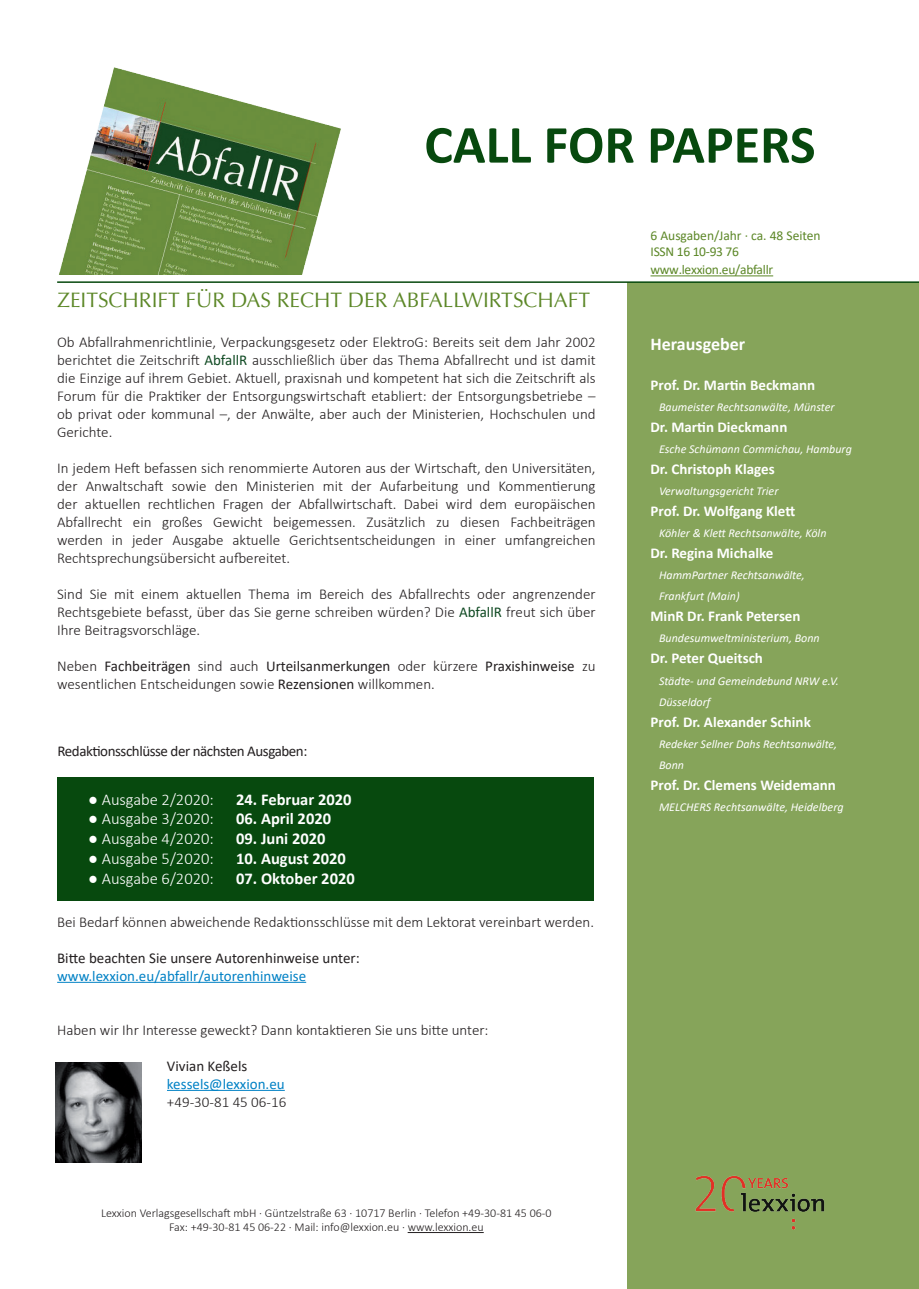
<style>
.page{position:relative;width:919px;height:1289px;background:#fff}
.page>*{position:absolute;margin:0;border:0;box-sizing:border-box;transform-origin:0 0}
.t1{font:700 54px "Calibri";color:#07490e}
.t2{font:21px "Optima";color:#5c8727}
.t3{font:700 18px "Calibri";color:#fff}
.t4{font:300 16.5px "Calibri";color:#fff}
.t5{font:700 16.5px "Calibri";color:#fff}
.t6{font:300 15px/18px "Calibri";color:#231f20;text-align:justify}
.t7{font:700 15px "Calibri";color:#fff}
.t8{font:15px "Calibri";color:#0081c5}
.t9{font:15px "Calibri";letter-spacing:-.01em;color:#231f20}
.t10{font:15px "Calibri";letter-spacing:-.03em;color:#231f20}
.t11{font:13.5px/16.5px "Calibri";color:#5c8727}
.t12{font:13.5px "Calibri";letter-spacing:-.02em;color:#5c8727}
.t13{font:italic 12px/21px "Calibri";color:#fff}
.t14{font:300 12px/14.4px "Calibri";color:#231f20;text-align:center}
.s1{font-weight:400;color:#104a23}
.s2{font-weight:400}
.s3{font-weight:700}
</style>
<div class="page">
<div style="left:627px;top:283px;width:291px;height:1005px;background:#86a45a"></div>
<img style="left:695px;top:1175px;width:129px;height:55px">
<hr style="left:57px;top:981px;width:249px;height:1px;background:#0081c5">
<hr style="left:167px;top:1089px;width:118px;height:1px;background:#0081c5">
<hr style="left:407px;top:1232px;width:76px;height:1px;background:#231f20">
<hr style="left:650px;top:275px;width:123px;height:1px;background:#5c8727">
<img style="left:59px;top:67px;width:282px;height:208px">
<div style="left:57px;top:777px;width:537px;height:123px;background:#07490e"></div>
<hr style="left:57px;top:281px;width:861px;height:2px;background:#07490e">
<img style="left:56px;top:1062px;width:86px;height:100px">
<h1 class="t1" style="left:424px;top:106px;width:392px">CALL FOR PAPERS</h1>
<h2 class="t2" style="left:57px;top:288px;width:534px">ZEITSCHRIFT FÜR DAS RECHT DER ABFALLWIRTSCHAFT</h2>
<p class="t6" style="left:57px;top:333px;width:540px">Ob Abfallrahmenrichtlinie, Verpackungsgesetz oder ElektroG: Bereits seit dem Jahr 2002 berichtet die Zeitschrift <span class="s1">AbfallR</span> ausschließlich über das Thema Abfallrecht und ist damit die Einzige auf ihrem Gebiet. Aktuell, praxisnah und kompetent hat sich die Zeitschrift als Forum für die Praktiker der Entsorgungswirtschaft etabliert: der Entsorgungsbetriebe – ob privat oder kommunal –, der Anwälte, aber auch der Ministerien, Hochschulen und Gerichte.</p>
<p class="t6" style="left:57px;top:459px;width:540px">In jedem Heft befassen sich renommierte Autoren aus der Wirtschaft, den Universitäten, der Anwaltschaft sowie den Ministerien mit der Aufarbeitung und Kommentierung der aktuellen rechtlichen Fragen der Abfallwirtschaft. Dabei wird dem europäischen Abfallrecht ein großes Gewicht beigemessen. Zusätzlich zu diesen Fachbeiträgen werden in jeder Ausgabe aktuelle Gerichtsentscheidungen in einer umfangreichen Rechtsprechungsübersicht aufbereitet.</p>
<p class="t6" style="left:57px;top:585px;width:540px">Sind Sie mit einem aktuellen Thema im Bereich des Abfallrechts oder angrenzender Rechtsgebiete befasst, über das Sie gerne schreiben würden? Die <span class="s1">AbfallR</span> freut sich über Ihre Beitragsvorschläge.</p>
<p class="t6" style="left:57px;top:657px;width:540px">Neben <span class="s2">Fachbeiträgen</span> sind auch <span class="s2">Urteilsanmerkungen</span> oder kürzere <span class="s2">Praxishinweise</span> zu wesentlichen Entscheidungen sowie <span class="s2">Rezensionen</span> willkommen.</p>
<p class="t10" style="left:57px;top:741px;width:251px">Redaktionsschlüsse der nächsten Ausgaben:</p>
<p class="t4" style="left:88px;top:788px;width:127px"><span class="s3">●</span> Ausgabe 2/2020:</p>
<p class="t5" style="left:236px;top:787px;width:117px">24. Februar 2020</p>
<p class="t4" style="left:88px;top:808px;width:127px"><span class="s3">●</span> Ausgabe 3/2020:</p>
<p class="t5" style="left:236px;top:807px;width:96px">06. April 2020</p>
<p class="t4" style="left:88px;top:828px;width:127px"><span class="s3">●</span> Ausgabe 4/2020:</p>
<p class="t5" style="left:236px;top:827px;width:91px">09. Juni 2020</p>
<p class="t4" style="left:88px;top:848px;width:127px"><span class="s3">●</span> Ausgabe 5/2020:</p>
<p class="t5" style="left:236px;top:846px;width:111px">10. August 2020</p>
<p class="t4" style="left:88px;top:868px;width:127px"><span class="s3">●</span> Ausgabe 6/2020:</p>
<p class="t5" style="left:236px;top:866px;width:120px">07. Oktober 2020</p>
<p class="t6" style="left:57px;top:912px;width:538px">Bei Bedarf können abweichende Redaktionsschlüsse mit dem Lektorat vereinbart werden.</p>
<p class="t9" style="left:57px;top:947px;width:304px">Bitte beachten Sie unsere Autorenhinweise unter:</p>
<p class="t8" style="left:57px;top:965px;width:250px">www.lexxion.eu/abfallr/autorenhinweise</p>
<p class="t6" style="left:57px;top:1020px;width:433px">Haben wir Ihr Interesse geweckt? Dann kontaktieren Sie uns bitte unter:</p>
<p class="t9" style="left:167px;top:1055px;width:82px">Vivian Keßels</p>
<p class="t8" style="left:167px;top:1073px;width:119px">kessels@lexxion.eu</p>
<p class="t6" style="left:167px;top:1092px;width:121px">+49-30-81 45 06-16</p>
<p class="t14" style="left:101px;top:1205px;width:452px">Lexxion Verlagsgesellschaft mbH · Güntzelstraße 63 · 10717 Berlin · Telefon +49-30-81 45 06-0<br>Fax: +49-30-81 45 06-22 · Mail: info@lexxion.eu · www.lexxion.eu</p>
<p class="t11" style="left:650px;top:227px;width:172px">6 Ausgaben/Jahr · ca. 48 Seiten<br>ISSN 16 10-93 76</p>
<p class="t12" style="left:650px;top:260px;width:124px">www.lexxion.eu/abfallr</p>
<p class="t3" style="left:650px;top:331px;width:96px">Herausgeber</p>
<p class="t7" style="left:650px;top:375px;width:166px">Prof. Dr. Martin Beckmann</p>
<p class="t13" style="left:659px;top:396px;width:177px">Baumeister Rechtsanwälte, Münster</p>
<p class="t7" style="left:650px;top:417px;width:138px">Dr. Martin Dieckmann</p>
<p class="t13" style="left:659px;top:438px;width:194px">Esche Schümann Commichau, Hamburg</p>
<p class="t7" style="left:650px;top:459px;width:126px">Dr. Christoph Klages</p>
<p class="t13" style="left:659px;top:480px;width:121px">Verwaltungsgericht Trier</p>
<p class="t7" style="left:650px;top:501px;width:146px">Prof. Dr. Wolfgang Klett</p>
<p class="t13" style="left:659px;top:522px;width:169px">Köhler &amp; Klett Rechtsanwälte, Köln</p>
<p class="t7" style="left:650px;top:543px;width:124px">Dr. Regina Michalke</p>
<p class="t13" style="left:659px;top:564px;width:147px">HammPartner Rechtsanwälte,<br>Frankfurt (Main)</p>
<p class="t7" style="left:650px;top:606px;width:151px">MinR Dr. Frank Petersen</p>
<p class="t13" style="left:659px;top:627px;width:162px">Bundesumweltministerium, Bonn</p>
<p class="t7" style="left:650px;top:648px;width:114px">Dr. Peter Queitsch</p>
<p class="t13" style="left:659px;top:669px;width:181px">Städte- und Gemeindebund NRW e.V.<br>Düsseldorf</p>
<p class="t7" style="left:650px;top:711px;width:162px">Prof. Dr. Alexander Schink</p>
<p class="t13" style="left:659px;top:732px;width:180px">Redeker Sellner Dahs Rechtsanwälte,<br>Bonn</p>
<p class="t7" style="left:650px;top:774px;width:187px">Prof. Dr. Clemens Weidemann</p>
<p class="t13" style="left:659px;top:795px;width:186px">MELCHERS Rechtsanwälte, Heidelberg</p>
</div>
